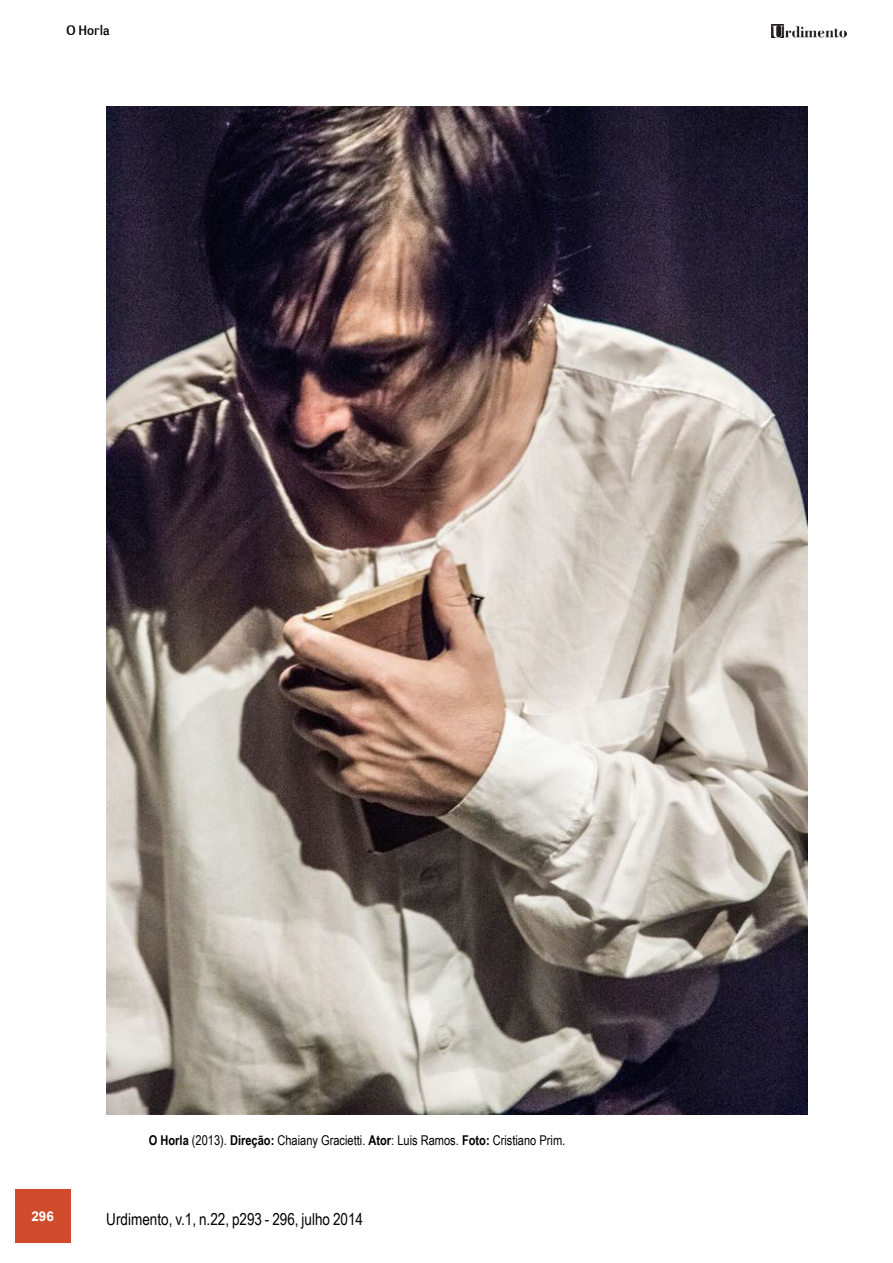
<style>
.page{position:relative;width:893px;height:1263px;background:#fff}
.page>*{position:absolute;margin:0;border:0;box-sizing:border-box;transform-origin:0 0}
.t1{font:16.5px "Arial Narrow";color:#000}
.t2{font:13.5px "Arial Narrow";color:#000}
.t3{font:13.5px "Negotiate Free";color:#000}
.t4{font:700 13.5px "Arial";color:#fff}
.s1{font-weight:700}
</style>
<div class="page">
<img style="left:771px;top:25px;width:75px;height:13px">
<div style="left:15px;top:1189px;width:55px;height:53px;background:#d04b2b"></div>
<img style="left:106px;top:106px;width:702px;height:1008px">
<p class="t3" style="left:67px;top:22px;width:45px">O Horla</p>
<p class="t2" style="left:149px;top:1130px;width:418px"><span class="s1">O Horla</span> (2013). <span class="s1">Direção:</span> Chaiany Gracietti. <span class="s1">Ator</span>: Luis Ramos. <span class="s1">Foto:</span> Cristiano Prim.</p>
<p class="t4" style="left:31px;top:1207px;width:24px">296</p>
<p class="t4" style="left:39px;top:1207px;width:24px">296</p>
<p class="t1" style="left:106px;top:1206px;width:258px">Urdimento, v.1, n.22, p293 - 296, julho 2014</p>
</div>
